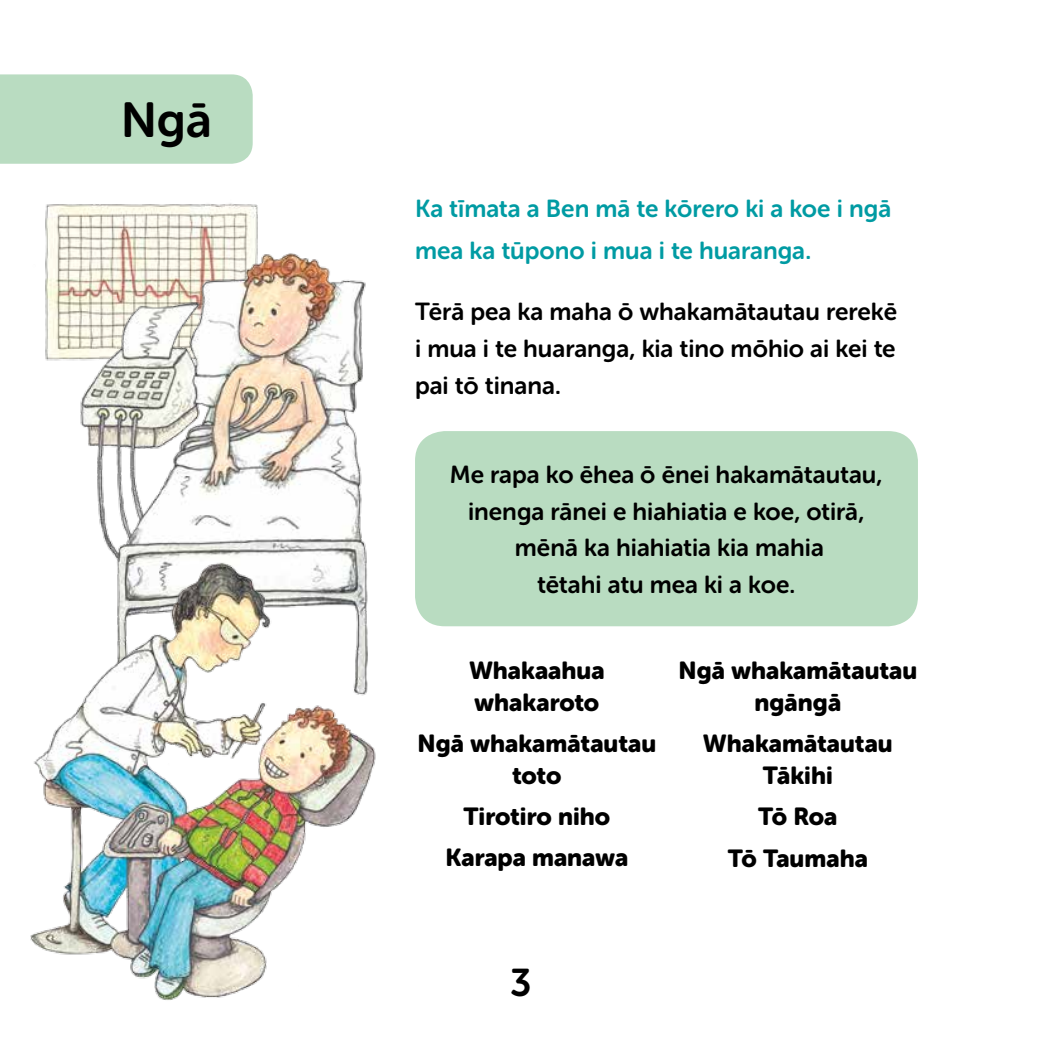
<style>
.page{position:relative;width:1042px;height:1042px;background:#fff}
.page>*{position:absolute;margin:0;border:0;box-sizing:border-box;transform-origin:0 0}
.t1{font:49px "Museo Sans Rounded 700";color:#000}
.t2{font:38.5px "Museo Sans Rounded 700";color:#000}
.t3{font:24.5px/36.8px "Museo Sans Rounded 700";color:#000;text-align:justify}
.t4{font:24.5px/31.5px "Museo Sans Rounded 900";color:#000;text-align:center}
.t5{font:24.5px/42px "Museo Sans Rounded 700";color:#009ba3}
</style>
<div class="page">
<img style="left:45px;top:203px;width:213px;height:158px">
<img style="left:59px;top:243px;width:307px;height:238px">
<img style="left:30px;top:481px;width:420px;height:519px">
<div style="left:415px;top:431px;width:503px;height:195px;background:#b9dcc1;border-radius:30px"></div>
<div style="left:0;top:74px;width:253px;height:90px;background:#b9dcc1"></div>
<h1 class="t1" style="left:121px;top:93px;width:93px">Ngā</h1>
<p class="t5" style="left:415px;top:187px;width:478px">Ka tīmata a Ben mā te kōrero ki a koe i ngā mea ka tūpono i mua i te huaranga.</p>
<p class="t3" style="left:415px;top:294px;width:483px">Tērā pea ka maha ō whakamātautau rerekē i mua i te huaranga, kia tino mōhio ai kei te pai tō tinana.</p>
<p class="t3" style="left:450px;top:456px;width:434px;text-align:center">Me rapa ko ēhea ō ēnei hakamātautau, inenga rānei e hiahiatia e koe, otirā, mēnā ka hiahiatia kia mahia<br>tētahi atu mea ki a koe.</p>
<p class="t4" style="left:469px;top:655px;width:137px;text-align:left">Whakaahua whakaroto</p>
<p class="t4" style="left:417px;top:728px;width:240px">Ngā whakamātautau toto</p>
<p class="t4" style="left:445px;top:796px;width:184px;line-height:41.5px">Tirotiro niho<br>Karapa manawa</p>
<p class="t4" style="left:678px;top:655px;width:240px">Ngā whakamātautau ngāngā</p>
<p class="t4" style="left:703px;top:728px;width:191px">Whakamātautau<br>Tākihi</p>
<p class="t4" style="left:728px;top:796px;width:142px;line-height:41.5px">Tō Roa<br>Tō Taumaha</p>
<h2 class="t2" style="left:510px;top:961px;width:23px">3</h2>
</div>
